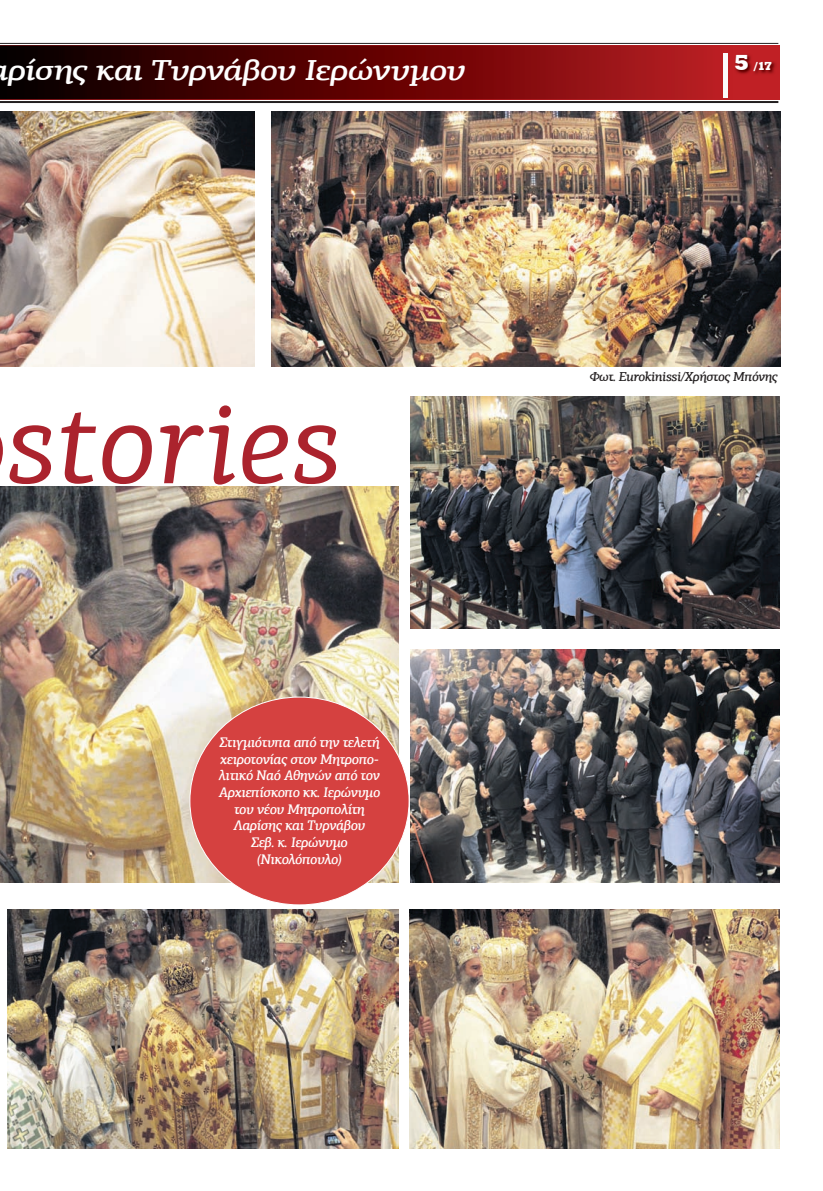
<style>
.page{position:relative;width:823px;height:1191px;background:#fff}
.page>*{position:absolute;margin:0;border:0;box-sizing:border-box;transform-origin:0 0}
.t1{font:italic 116.1px "PF Agora Slab Pro";color:#ab232d}
.t2{font:italic 500 29px "PF Agora Slab Pro";letter-spacing:-.03em;color:#fff;scale:1.2 1}
.t3{font:italic 500 13.9px/16.7px "PF Agora Slab Pro";letter-spacing:-.03em;color:#fff;text-align:center}
.t4{font:italic 500 13px "PF Agora Slab Pro";letter-spacing:-.03em;color:#231f20}
.t5{font:12px "SF Rockwell Black Normal";color:#fff}
.s1{font-size:22.4px}
</style>
<div class="page">
<img style="left:0;top:486px;width:398px;height:396px">
<img style="left:8px;top:909px;width:390px;height:239px">
<img style="left:0;top:111px;width:254px;height:255px">
<img style="left:272px;top:111px;width:508px;height:255px">
<img style="left:410px;top:396px;width:369px;height:232px">
<img style="left:410px;top:650px;width:369px;height:232px">
<img style="left:409px;top:909px;width:370px;height:239px">
<div style="left:190px;top:697px;width:219px;height:208px;background:#d54140;border-radius:50%"></div>
<div style="left:0;top:45px;width:779px;height:54px;background:#c02025"></div>
<hr style="left:0;top:101px;width:777px;height:2px;background:#231f20">
<hr style="left:0;top:43px;width:777px;height:1px;background:#231f20">
<img style="left:735px;top:54px;width:40px;height:20px">
<img style="left:0;top:45px;width:728px;height:54px">
<img style="left:723px;top:54px;width:4px;height:44px">
<h2 class="t2" style="left:24px;top:48px;width:310px">και Τυρνάβου Ιερώνυµου</h2>
<p class="t5" style="left:734px;top:59px;width:38px"><span class="s1">5</span> /17</p>
<p class="t5" style="left:741px;top:57px;width:33px"><span class="s1">5</span>/17</p>
<h2 class="t2" style="left:8px;top:52px;width:383px">ρίσης και Τυρνάβου Ιερώνυµου</h2>
<h1 class="t1" style="left:6px;top:374px;width:336px">stories</h1>
<p class="t3" style="left:218px;top:733px;width:163px">Στιγµιότυπα από την τελετή χειροτονίας στον Μητροπο&shy;λιτικό Ναό Αθηνών από τον<br>Αρχιεπίσκοπο κκ. Ιερώνυµο του νέου Μητροπολίτη<br>Λαρίσης και Τυρνάβου<br>Σεβ. κ. Ιερώνυµο (Νικολόπουλο)</p>
<p class="t4" style="left:589px;top:368px;width:190px">Φωτ. Eurokinissi/Xρήστος Μπόνης</p>
</div>
